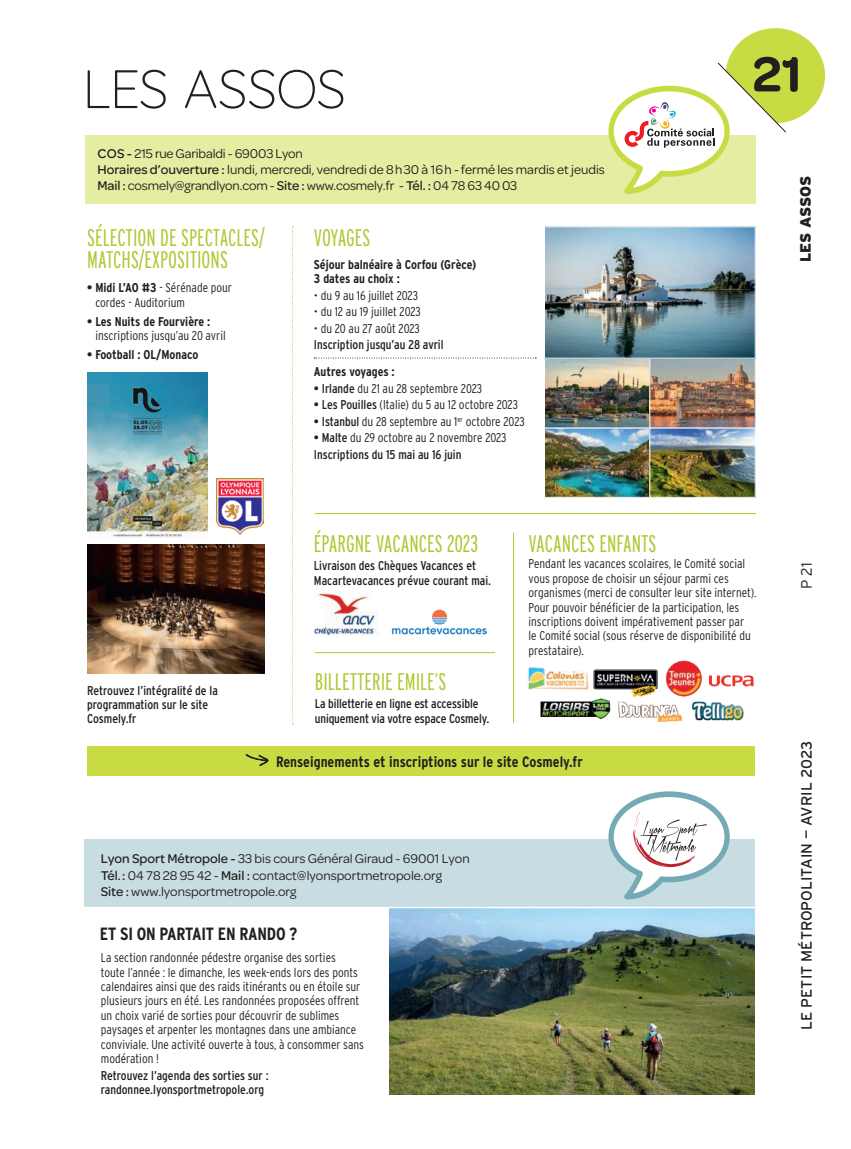
<style>
.page{position:relative;width:851px;height:1149px;background:#fff}
.page>*{position:absolute;margin:0;border:0;box-sizing:border-box;transform-origin:0 0}
.t1{font:300 54px "Quicksand";letter-spacing:-.02em;color:#231f20}
.Texte_courant{font:600 52.5px "Omnes";color:#231f20}
.Inter_niv1{font:300 24px/22.5px "Interstate Compressed";color:#aac932}
.Inter_niv1-2{font:700 17.7px "Interstate Condensed";letter-spacing:-.01em;color:#231f20}
.Inter_niv1-3{font:700 15px "Interstate Condensed";color:#231f20}
.t2{font:15px "Interstate";color:#231f20}
.t3{font:900 15px "Interstate";letter-spacing:-.015em;color:#231f20}
.t4{font:300 15px "Interstate";color:#231f20}
.Texte_Encadré_niv3{font:13.5px/16.2px "Omnes";color:#231f20}
.Inter_niv1-4{font:300 12.75px/14.4px "Interstate Condensed";color:#231f20}
.Inter_niv1-5{font:12.75px/14.4px "Interstate Condensed";color:#231f20}
.Inter_niv1-6{font:700 12.75px/14.4px "Interstate Condensed";color:#231f20}
.s1{font-weight:500}
.s2{font-weight:700}
.s3{font-weight:400}
</style>
<div class="page">
<img style="left:546px;top:228px;width:207px;height:267px">
<div style="left:544px;top:357px;width:107px;height:71px;border:1px solid #fff"></div>
<div style="left:544px;top:427px;width:107px;height:70px;border:1px solid #fff"></div>
<div style="left:649px;top:427px;width:106px;height:70px;border:1px solid #fff"></div>
<img style="left:390px;top:908px;width:364px;height:186px">
<div style="left:85px;top:135px;width:670px;height:68px;background:#e4eda1"></div>
<div style="left:84px;top:839px;width:670px;height:68px;background:#c7dde1"></div>
<svg style="left:314px;top:357px;width:222px;height:1px"></svg>
<svg style="left:608px;top:28px;width:216px;height:166px"></svg>
<hr style="left:315px;top:513px;width:441px;height:1px;background:#aac932">
<hr style="left:315px;top:652px;width:180px;height:1px;background:#aac932">
<hr style="left:513px;top:532px;width:1px;height:190px;background:#aac932">
<svg style="left:292px;top:226px;width:1px;height:498px"></svg>
<div style="left:87px;top:746px;width:667px;height:29px;background:#c9db43"></div>
<svg style="left:246px;top:754px;width:23px;height:12px"></svg>
<img style="left:87px;top:372px;width:121px;height:165px">
<img style="left:216px;top:478px;width:48px;height:56px">
<svg style="left:608px;top:791px;width:121px;height:108px"></svg>
<img style="left:315px;top:590px;width:63px;height:46px">
<img style="left:391px;top:609px;width:96px;height:26px">
<img style="left:709px;top:675px;width:45px;height:12px">
<img style="left:618px;top:701px;width:126px;height:22px">
<img style="left:526px;top:667px;width:62px;height:23px">
<img style="left:588px;top:669px;width:70px;height:28px">
<img style="left:540px;top:691px;width:75px;height:28px">
<img style="left:665px;top:660px;width:38px;height:37px">
<img style="left:87px;top:544px;width:178px;height:129px">
<div style="left:544px;top:226px;width:211px;height:132px;border:1px solid #fff"></div>
<hr style="left:80px;top:906px;width:684px;height:2px;background:#fff">
<p class="t1" style="left:82px;top:47px;width:265px">LES ASSOS</p>
<p class="Texte_Encadré_niv3" style="left:98px;top:144px;width:207px"><span class="s1">COS -</span> 215 rue Garibaldi - 69003 Lyon</p>
<p class="Texte_Encadré_niv3" style="left:97px;top:160px;width:508px"><span class="s1">Horaires d’ouverture :</span> lundi, mercredi, vendredi de 8h30 à 16h - fermé les mardis et jeudis<br><span class="s1">Mail :</span> cosmely@grandlyon.com - <span class="s1">Site :</span> www.cosmely.fr - <span class="s1">Tél. :</span> 04 78 63 40 03</p>
<p class="Inter_niv1" style="left:87px;top:226px;width:179px">SÉLECTION DE SPECTACLES/<br>MATCHS/EXPOSITIONS</p>
<p class="Inter_niv1-4" style="left:95px;top:280px;width:138px;text-indent:-8px"><span class="s2">• Midi L’AO #3</span> - Sérénade pour cordes - Auditorium</p>
<p class="Inter_niv1-4" style="left:95px;top:313px;width:132px;text-indent:-8px"><span class="s2">• Les Nuits de Fourvière : </span>inscriptions jusqu’au 20 avril</p>
<p class="Inter_niv1-6" style="left:87px;top:347px;width:113px">• Football : OL/Monaco</p>
<p class="Inter_niv1" style="left:314px;top:226px;width:58px">VOYAGES</p>
<p class="Inter_niv1-6" style="left:314px;top:257px;width:164px">Séjour balnéaire à Corfou (Grèce)<br>3 dates au choix :</p>
<p class="Inter_niv1-4" style="left:314px;top:287px;width:106px">• du 9 au 16 juillet 2023</p>
<p class="Inter_niv1-4" style="left:314px;top:304px;width:108px">• du 12 au 19 juillet 2023</p>
<p class="Inter_niv1-4" style="left:314px;top:321px;width:107px">• du 20 au 27 août 2023</p>
<p class="Inter_niv1-5" style="left:314px;top:337px;width:131px">Inscription jusqu’au 28 avril</p>
<p class="Inter_niv1-6" style="left:314px;top:364px;width:82px">Autres voyages :</p>
<p class="Inter_niv1-4" style="left:314px;top:381px;width:170px"><span class="s3">• Irlande</span> du 21 au 28 septembre 2023</p>
<p class="Inter_niv1-4" style="left:314px;top:397px;width:206px"><span class="s3">• Les Pouilles</span> (Italie) du 5 au 12 octobre 2023</p>
<p class="Inter_niv1-4" style="left:314px;top:414px;width:212px"><span class="s3">• Istanbul</span> du 28 septembre au 1<sup>er</sup> octobre 2023</p>
<p class="Inter_niv1-4" style="left:314px;top:430px;width:194px"><span class="s3">• Malte</span> du 29 octobre au 2 novembre 2023</p>
<p class="Inter_niv1-5" style="left:314px;top:447px;width:149px">Inscriptions du 15 mai au 16 juin</p>
<p class="Texte_courant" style="left:752px;top:37px;width:51px">21</p>
<p class="t3" style="left:796px;top:262px;width:88px;rotate:-90deg">LES ASSOS</p>
<p class="Inter_niv1-5" style="left:87px;top:682px;width:132px">Retrouvez l’intégralité de la programmation sur le site<br>Cosmely.fr</p>
<p class="Inter_niv1" style="left:314px;top:531px;width:166px">ÉPARGNE VACANCES 2023</p>
<p class="Inter_niv1-5" style="left:314px;top:558px;width:179px">Livraison des Chèques Vacances et<br>Macartevacances prévue courant mai.</p>
<p class="Inter_niv1" style="left:315px;top:669px;width:133px">BILLETTERIE EMILE’S</p>
<p class="Inter_niv1-5" style="left:315px;top:696px;width:176px">La billetterie en ligne est accessible uniquement via votre espace Cosmely.</p>
<p class="Inter_niv1" style="left:528px;top:531px;width:129px">VACANCES ENFANTS</p>
<p class="Inter_niv1-4" style="left:528px;top:556px;width:229px">Pendant les vacances scolaires, le Comité social vous propose de choisir un séjour parmi ces organismes (merci de consulter leur site internet).<br>Pour pouvoir bénéficier de la participation, les inscriptions doivent impérativement passer par<br>le Comité social (sous réserve de disponibilité du prestataire).</p>
<p class="Inter_niv1-3" style="left:276px;top:752px;width:308px">Renseignements et inscriptions sur le site Cosmely.fr</p>
<p class="Texte_Encadré_niv3" style="left:101px;top:849px;width:370px"><span class="s1">Lyon Sport Métropole -</span> 33 bis cours Général Giraud - 69001 Lyon</p>
<p class="Texte_Encadré_niv3" style="left:101px;top:866px;width:343px"><span class="s1">Tél.:</span> 04 78 28 95 42 - <span class="s1">Mail :</span> contact@lyonsportmetropole.org</p>
<p class="Texte_Encadré_niv3" style="left:101px;top:882px;width:197px"><span class="s1">Site :</span> www.lyonsportmetropole.org</p>
<p class="Inter_niv1-2" style="left:100px;top:923px;width:199px">ET SI ON PARTAIT EN RANDO ?</p>
<p class="Inter_niv1-4" style="left:101px;top:950px;width:264px">La section randonnée pédestre organise des sorties<br>toute l’année : le dimanche, les week-ends lors des ponts calendaires ainsi que des raids itinérants ou en étoile sur plusieurs jours en été. Les randonnées proposées offrent un choix varié de sorties pour découvrir de sublimes paysages et arpenter les montagnes dans une ambiance conviviale. Une activité ouverte à tous, à consommer sans modération !</p>
<p class="Inter_niv1-5" style="left:101px;top:1067px;width:169px">Retrouvez l’agenda des sorties sur : randonnee.lyonsportmetropole.org</p>
<p class="t4" style="left:798px;top:588px;width:28px;rotate:-90deg">P 21</p>
<p class="t2" style="left:798px;top:1029px;width:290px;rotate:-90deg">LE PETIT MÉTROPOLITAIN — AVRIL 2023</p>
</div>
